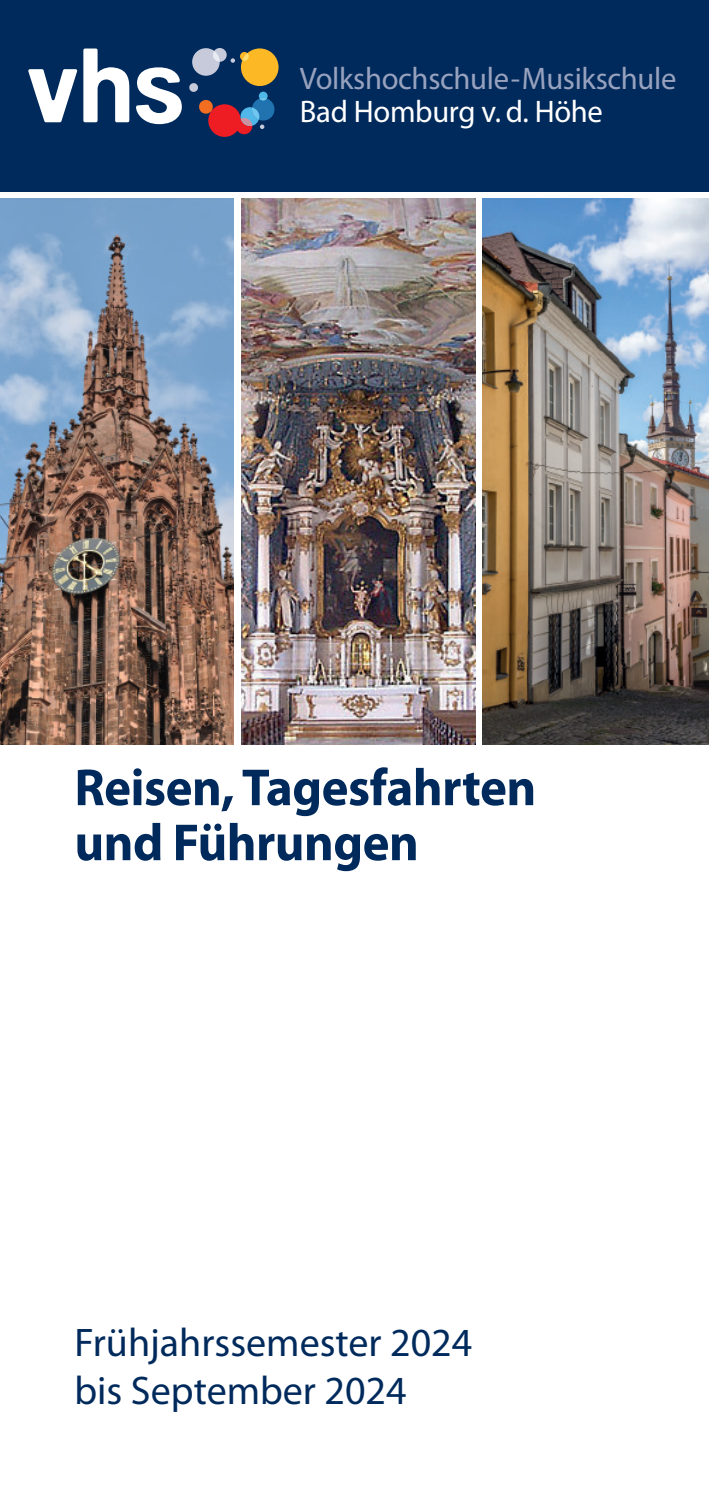
<style>
.page{position:relative;width:709px;height:1489px;background:#fff}
.page>*{position:absolute;margin:0;border:0;box-sizing:border-box;transform-origin:0 0}
.t1{font:700 52.5px/55px "Myriad Pro";letter-spacing:-.01em;color:#002a5c}
.t2{font:40px/48px "Myriad Pro";color:#002a5c}
.t3{font:31.25px "Myriad Pro";letter-spacing:-.01em;color:#98a2be}
.t4{font:31.25px "Myriad Pro";letter-spacing:-.01em;color:#fff}
</style>
<div class="page">
<div style="left:0;top:0;width:709px;height:191px;background:#002a5c"></div>
<svg style="left:28px;top:69px;width:49px;height:53px"></svg>
<svg style="left:83px;top:48px;width:46px;height:74px"></svg>
<svg style="left:136px;top:67px;width:46px;height:57px"></svg>
<div style="left:252px;top:98px;width:22px;height:23px;background:#2073ae;border-radius:50%"></div>
<div style="left:259px;top:92px;width:8px;height:8px;background:#50b7e8;border-radius:50%"></div>
<svg style="left:199px;top:98px;width:68px;height:39px"></svg>
<svg style="left:189px;top:48px;width:89px;height:44px"></svg>
<img style="left:482px;top:198px;width:227px;height:546px">
<img style="left:241px;top:198px;width:234px;height:546px">
<img style="left:0;top:198px;width:234px;height:546px">
<p class="t3" style="left:300px;top:60px;width:378px">Volkshochschule-Musikschule</p>
<p class="t4" style="left:300px;top:92px;width:304px">Bad Homburg v. d. Höhe</p>
<h1 class="t1" style="left:74px;top:758px;width:463px">Reisen, Tagesfahrten und Führungen</h1>
<p class="t2" style="left:74px;top:1317px;width:399px">Frühjahrssemester 2024 bis September 2024</p>
</div>
